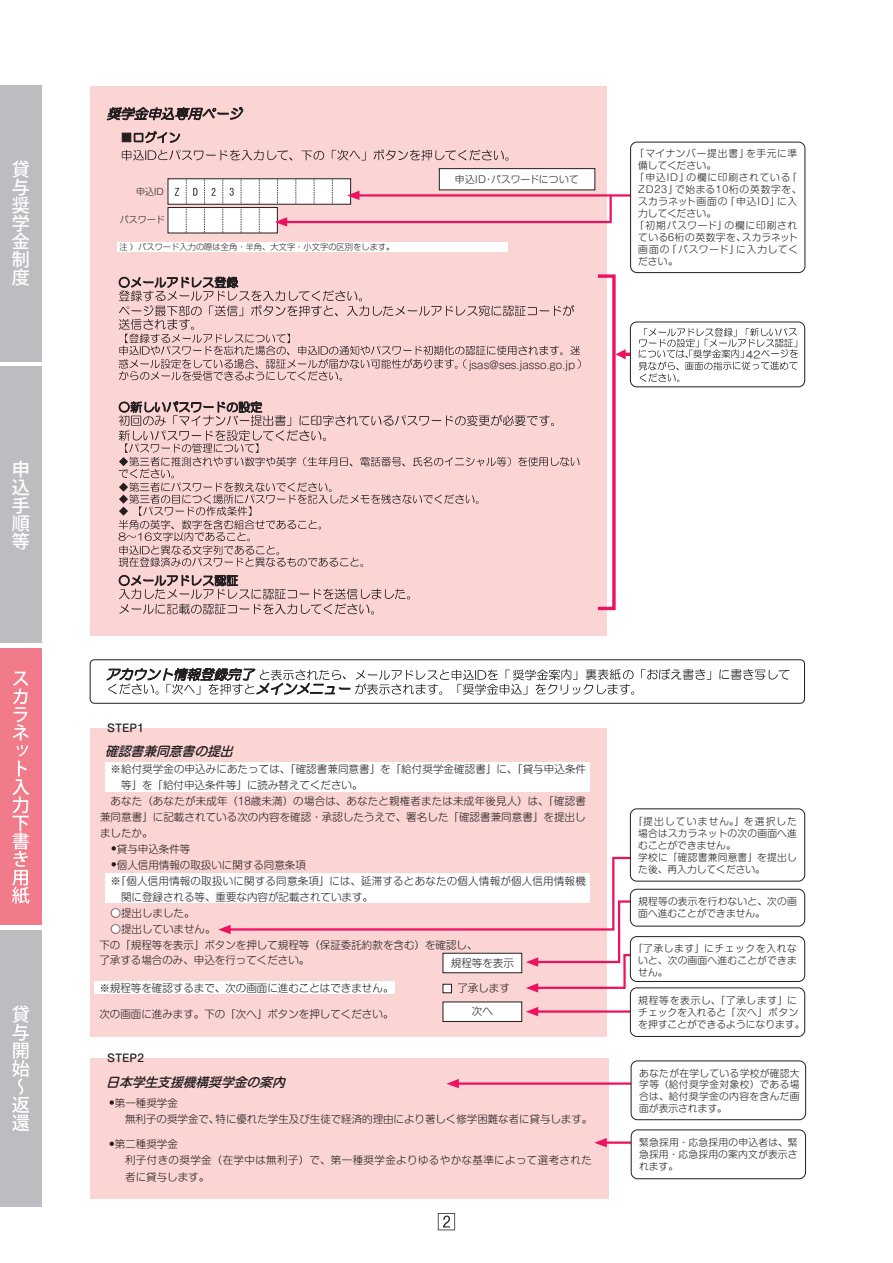
<style>
.page{position:relative;width:893px;height:1263px;background:#fff}
.page>*{position:absolute;margin:0;border:0;box-sizing:border-box;transform-origin:0 0}
.t1{font:500 18px "Koz Go Pro";color:#fff}
.t2{font:italic 500 12.75px "Shin M Go Pro";color:#231f20}
.t3{font:300 10.5px/15.6px "Shin M Go Pro";color:#231f20}
.t4{font:300 10.5px "Shin M Go Pro";letter-spacing:.02em;color:#231f20}
.t5{font:300 10.5px/16.5px "Shin M Go Pro";letter-spacing:.035em;color:#231f20}
.t6{font:500 10.5px "Shin M Go Pro";color:#231f20}
.t7{font:300 9.75px/12px "Shin M Go Pro";letter-spacing:.025em;color:#231f20;text-align:justify}
.t8{font:300 9.75px/12px "Shin M Go Pro";letter-spacing:.005em;color:#231f20}
.t9{font:300 9.75px "Shin M Go Pro";letter-spacing:.08em;color:#231f20}
.t10{font:300 9.75px "Shin M Go Pro";letter-spacing:.065em;color:#231f20}
.t11{font:300 9.75px "Shin M Go Pro";letter-spacing:.085em;color:#231f20}
.t12{font:300 9.75px "Shin M Go Pro";letter-spacing:.07em;color:#231f20}
.t13{font:300 9.75px "Shin M Go Pro";color:#231f20}
.t14{font:9.75px "HG Maru Gothic MPRO";color:#231f20}
.t15{font:300 9px "Shin M Go Pro";color:#231f20}
.t16{font:300 8.25px "Shin M Go Pro";letter-spacing:.005em;color:#231f20}
</style>
<div class="page">
<svg style="left:438px;top:1213px;width:17px;height:17px"></svg>
<div style="left:0;top:85px;width:41px;height:276px;background:#bcbdc0"></div>
<div style="left:0;top:367px;width:41px;height:276px;background:#bcbdc0"></div>
<div style="left:0;top:648px;width:41px;height:277px;background:#f27b8b"></div>
<svg style="left:12px;top:671px;width:18px;height:233px"></svg>
<div style="left:0;top:930px;width:41px;height:276px;background:#bcbdc0"></div>
<svg style="left:12px;top:1006px;width:17px;height:125px"></svg>
<div style="left:90px;top:728px;width:517px;height:309px;background:#fbd4d4"></div>
<div style="left:106px;top:873px;width:484px;height:30px;background:#fff"></div>
<div style="left:106px;top:762px;width:484px;height:30px;background:#fff"></div>
<div style="left:94px;top:981px;width:300px;height:13px;background:#fff"></div>
<div style="left:443px;top:1002px;width:79px;height:19px;background:#fff"></div>
<div style="left:443px;top:1002px;width:79px;height:20px;border:1px solid #231f20"></div>
<hr style="left:537px;top:1010px;width:93px;height:3px;background:#ed115f">
<svg style="left:526px;top:1007px;width:12px;height:9px"></svg>
<svg style="left:218px;top:856px;width:415px;height:136px"></svg>
<div style="left:443px;top:984px;width:8px;height:9px;background:#fff"></div>
<div style="left:443px;top:984px;width:9px;height:9px;border:1px solid #231f20"></div>
<div style="left:630px;top:808px;width:175px;height:73px;border:1px solid #231f20;border-radius:6px"></div>
<div style="left:630px;top:889px;width:175px;height:37px;border:1px solid #231f20;border-radius:6px"></div>
<div style="left:630px;top:987px;width:175px;height:50px;border:1px solid #231f20;border-radius:6px"></div>
<div style="left:630px;top:936px;width:175px;height:46px;border:1px solid #231f20;border-radius:6px"></div>
<div style="left:112px;top:924px;width:8px;height:9px;background:#fff;border-radius:50%"></div>
<div style="left:112px;top:908px;width:8px;height:9px;background:#fff;border-radius:50%"></div>
<svg style="left:112px;top:846px;width:4px;height:4px"></svg>
<svg style="left:112px;top:862px;width:4px;height:4px"></svg>
<div style="left:90px;top:86px;width:517px;height:550px;background:#fbd4d4"></div>
<div style="left:90px;top:1058px;width:519px;height:140px;background:#fbd4d4"></div>
<hr style="left:605px;top:1141px;width:26px;height:3px;background:#ed115f">
<svg style="left:594px;top:1138px;width:13px;height:9px"></svg>
<hr style="left:457px;top:1082px;width:174px;height:3px;background:#ed115f">
<svg style="left:446px;top:1079px;width:13px;height:9px"></svg>
<div style="left:631px;top:1129px;width:175px;height:50px;border:1px solid #231f20;border-radius:6px"></div>
<svg style="left:110px;top:1100px;width:4px;height:5px"></svg>
<svg style="left:110px;top:1141px;width:4px;height:5px"></svg>
<div style="left:631px;top:1060px;width:175px;height:60px;border:1px solid #231f20;border-radius:6px"></div>
<svg style="left:107px;top:106px;width:136px;height:15px"></svg>
<div style="left:122px;top:133px;width:9px;height:9px;background:#231f20;border:1px solid #231f20"></div>
<svg style="left:134px;top:131px;width:46px;height:12px"></svg>
<svg style="left:122px;top:150px;width:170px;height:11px"></svg>
<svg style="left:301px;top:149px;width:207px;height:12px"></svg>
<div style="left:118px;top:242px;width:390px;height:10px;background:#fff"></div>
<div style="left:168px;top:178px;width:183px;height:27px;background:#fff;border:1px solid #231f20"></div>
<div style="left:168px;top:207px;width:110px;height:26px;background:#fff;border:1px solid #231f20"></div>
<svg style="left:186px;top:179px;width:1px;height:55px"></svg>
<svg style="left:204px;top:179px;width:1px;height:55px"></svg>
<svg style="left:222px;top:179px;width:1px;height:55px"></svg>
<svg style="left:241px;top:179px;width:1px;height:55px"></svg>
<svg style="left:259px;top:179px;width:1px;height:55px"></svg>
<div style="left:439px;top:168px;width:156px;height:22px;background:#fff;border:1px solid #231f20"></div>
<hr style="left:356px;top:194px;width:274px;height:3px;background:#ed115f">
<div style="left:630px;top:142px;width:175px;height:131px;border:1px solid #231f20;border-radius:6px"></div>
<svg style="left:175px;top:188px;width:4px;height:8px"></svg>
<svg style="left:193px;top:188px;width:5px;height:8px"></svg>
<svg style="left:211px;top:188px;width:5px;height:8px"></svg>
<svg style="left:230px;top:188px;width:4px;height:8px"></svg>
<svg style="left:275px;top:179px;width:338px;height:48px"></svg>
<svg style="left:119px;top:575px;width:291px;height:39px"></svg>
<svg style="left:119px;top:401px;width:460px;height:166px"></svg>
<svg style="left:616px;top:349px;width:14px;height:10px"></svg>
<div style="left:596px;top:274px;width:20px;height:336px;border:3px solid #ed115f"></div>
<svg style="left:119px;top:277px;width:462px;height:104px"></svg>
<div style="left:630px;top:322px;width:175px;height:65px;border:1px solid #231f20;border-radius:6px"></div>
<div style="left:90px;top:660px;width:715px;height:43px;border:1px solid #231f20;border-radius:4px"></div>
<svg style="left:107px;top:667px;width:682px;height:28px"></svg>
<svg style="left:639px;top:328px;width:159px;height:54px"></svg>
<h1 class="t1" style="left:12px;top:158px;width:20px">貸</h1>
<h1 class="t1" style="left:12px;top:176px;width:20px">与</h1>
<h1 class="t1" style="left:12px;top:194px;width:20px">奨</h1>
<h1 class="t1" style="left:12px;top:212px;width:20px">学</h1>
<h1 class="t1" style="left:12px;top:230px;width:20px">金</h1>
<h1 class="t1" style="left:12px;top:248px;width:20px">制</h1>
<h1 class="t1" style="left:12px;top:266px;width:20px">度</h1>
<h1 class="t1" style="left:12px;top:458px;width:20px">申</h1>
<h1 class="t1" style="left:12px;top:476px;width:20px">込</h1>
<h1 class="t1" style="left:12px;top:494px;width:20px">手</h1>
<h1 class="t1" style="left:12px;top:512px;width:20px">順</h1>
<h1 class="t1" style="left:12px;top:530px;width:20px">等</h1>
<p class="t15" style="left:136px;top:184px;width:29px">申込ID</p>
<p class="t15" style="left:120px;top:212px;width:46px">パスワード</p>
<p class="t16" style="left:120px;top:240px;width:276px">注）パスワード入力の際は全角・半角、大文字・小文字の区別をします。</p>
<p class="t7" style="left:455px;top:172px;width:126px">申込ID・パスワードについて</p>
<p class="t3" style="left:469px;top:355px;width:108px">jsas@ses.jasso.go.jp</p>
<p class="t12" style="left:635px;top:145px;width:164px">「マイナンバー提出書」を手元に準</p>
<p class="t13" style="left:638px;top:157px;width:80px">備してください。</p>
<p class="t11" style="left:635px;top:169px;width:164px">「申込ID」の欄に印刷されている「</p>
<p class="t9" style="left:638px;top:181px;width:165px">ZD23」で始まる10桁の英数字を、</p>
<p class="t10" style="left:638px;top:193px;width:161px">スカラネット画面の「申込ID」に入</p>
<p class="t13" style="left:638px;top:205px;width:80px">力してください。</p>
<p class="t10" style="left:635px;top:217px;width:164px">「初期パスワード」の欄に印刷され</p>
<p class="t7" style="left:638px;top:230px;width:161px">ている6桁の英数字を、スカラネット</p>
<p class="t9" style="left:638px;top:241px;width:161px">画面の「パスワード」に入力してく</p>
<p class="t7" style="left:638px;top:254px;width:41px">ださい。</p>
<p class="t14" style="left:746px;top:349px;width:16px">42</p>
<p class="t6" style="left:107px;top:719px;width:38px">STEP1</p>
<p class="t2" style="left:105px;top:741px;width:134px">確認書兼同意書の提出</p>
<p class="t3" style="left:111px;top:760px;width:477px">※給付奨学金の申込みにあたっては、「確認書兼同意書」を「給付奨学金確認書」に、「貸与申込条件</p>
<p class="t3" style="left:121px;top:776px;width:243px">等」を「給付申込条件等」に読み替えてください。</p>
<p class="t4" style="left:111px;top:793px;width:477px">あなた（あなたが未成年（18歳未満）の場合は、あなたと親権者または未成年後見人）は、「確認書</p>
<p class="t3" style="left:100px;top:808px;width:487px">兼同意書」に記載されている次の内容を確認・承認したうえで、署名した「確認書兼同意書」を提出し</p>
<p class="t3" style="left:100px;top:824px;width:54px">ましたか。</p>
<p class="t3" style="left:117px;top:840px;width:75px">貸与申込条件等</p>
<p class="t3" style="left:117px;top:856px;width:191px">個人信用情報の取扱いに関する同意条項</p>
<p class="t4" style="left:111px;top:872px;width:477px">※「個人信用情報の取扱いに関する同意条項」には、延滞するとあなたの個人情報が個人信用情報機</p>
<p class="t3" style="left:121px;top:888px;width:253px">関に登録される等、重要な内容が記載されています。</p>
<p class="t3" style="left:100px;top:904px;width:96px">　〇提出しました。</p>
<p class="t3" style="left:100px;top:920px;width:117px">　〇提出していません。</p>
<p class="t3" style="left:99px;top:935px;width:380px">下の「規程等を表示」ボタンを押して規程等（保証委託約款を含む）を確認し、了承する場合のみ、申込を行ってください。</p>
<p class="t3" style="left:451px;top:953px;width:64px">規程等を表示</p>
<p class="t3" style="left:457px;top:979px;width:54px">了承します</p>
<p class="t3" style="left:472px;top:1002px;width:22px">次へ</p>
<p class="t3" style="left:99px;top:979px;width:296px">※規程等を確認するまで、次の画面に進むことはできません。</p>
<p class="t3" style="left:99px;top:1005px;width:296px">次の画面に進みます。下の「次へ」ボタンを押してください。</p>
<p class="t6" style="left:107px;top:1050px;width:38px">STEP2</p>
<p class="t2" style="left:106px;top:1072px;width:185px">日本学生支援機構奨学金の案内</p>
<p class="t3" style="left:125px;top:1093px;width:469px;line-height:16.5px;text-indent:-10px">第一種奨学金<br>無利子の奨学金で、特に優れた学生及び生徒で経済的理由により著しく修学困難な者に貸与します。</p>
<p class="t5" style="left:125px;top:1134px;width:468px;text-indent:-10px">第二種奨学金<br>利子付きの奨学金（在学中は無利子）で、第一種奨学金よりゆるやかな基準によって選考された者に貸与します。</p>
<p class="t7" style="left:638px;top:814px;width:160px;text-align:left;text-indent:-5px">「提出していません。」を選択した場合はスカラネットの次の画面へ進むことができません。<br>学校に「確認書兼同意書」を提出した後、再入力してください。</p>
<p class="t7" style="left:638px;top:894px;width:160px">規程等の表示を行わないと、次の画面へ進むことができません。</p>
<p class="t7" style="left:638px;top:942px;width:160px;text-indent:-5px">「了承します」にチェックを入れないと、次の画面へ進むことができません。</p>
<p class="t8" style="left:638px;top:993px;width:168px">規程等を表示し、「了承します」にチェックを入れると「次へ」ボタンを押すことができるようになります。</p>
<p class="t7" style="left:639px;top:1066px;width:162px">あなたが在学している学校が確認大学等（給付奨学金対象校）である場合は、給付奨学金の内容を含んだ画面が表示されます。</p>
<p class="t7" style="left:639px;top:1136px;width:160px">緊急採用・応急採用の申込者は、緊急採用・応急採用の案内文が表示されます。</p>
</div>
